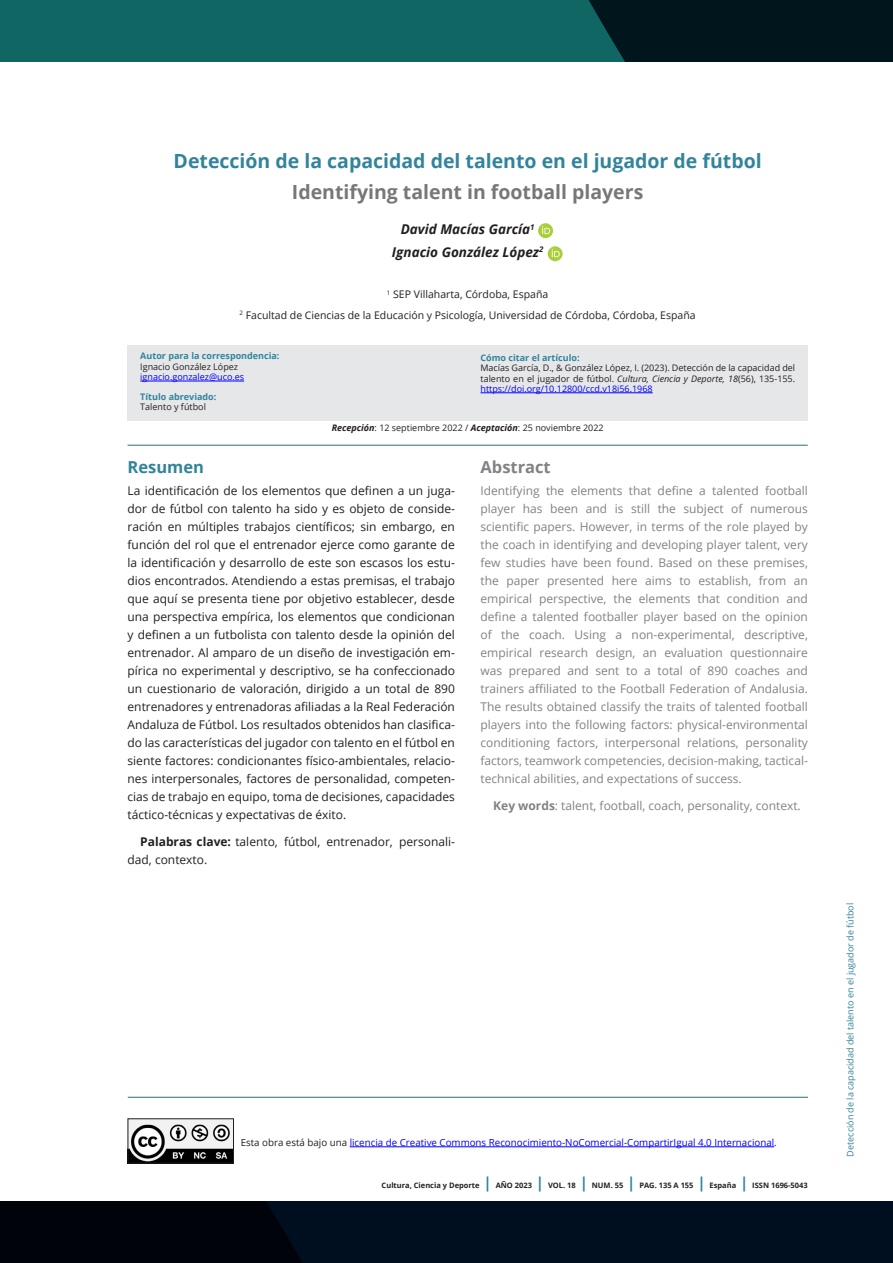
<style>
.page{position:relative;width:893px;height:1263px;background:#fff}
.page>*{position:absolute;margin:0;border:0;box-sizing:border-box;transform-origin:0 0}
.TITULO_ARTICULO_Cast{font:700 19.5px "Open Sans";color:#31849b}
.TITULO_ARTICULO_Ingl{font:700 19.5px "Open Sans";color:#777}
.subtitulo_H3{font:700 16.5px "Open Sans";color:#808285}
.subtitulo_H3-2{font:700 16.5px "Open Sans";color:#31849b}
.autores{font:italic 700 13.5px "Open Sans";color:#231f20}
.Cuerpo_de_texto_P{font:12px/18px "Open Sans";color:#231f20;text-align:justify}
.Cuerpo_de_texto_P-2{font:12px/18px "Open Sans";color:#808285;text-align:justify}
.Filiacion{font:10.5px "Open Sans";color:#231f20}
.Filiacion-2{font:9.75px "Open Sans";color:#00f}
.portada_regular{font:9px/10.5px "Open Sans";color:#231f20;text-align:justify}
.Portada_bold{font:700 9px "Open Sans";color:#31849b}
.maestras{font:9px "Open Sans";color:#31849b}
.portada_regular-2{font:9px "Open Sans";color:#00f}
.maestras-2{font:700 7.5px "Open Sans";color:#231f20}
.s1{font-weight:700;font-style:italic}
.s2{font-style:italic}
.s3{color:#00f}
.s4{font-weight:700}
.s5{color:#231f20}
.s6{font-size:15px;color:#31849b}
</style>
<div class="page">
<svg style="left:0;top:1201px;width:893px;height:62px;background:#000b18"></svg>
<div style="left:0;top:0;width:893px;height:62px;background:#106663"></div>
<div style="left:589px;top:0;width:304px;height:62px;background:#00151c"></div>
<div style="left:128px;top:345px;width:680px;height:76px;background:#e6e7e9"></div>
<hr style="left:140px;top:381px;width:104px;height:1px;background:#00f">
<hr style="left:350px;top:1146px;width:424px;height:1px;background:#00f">
<img style="left:130px;top:1120px;width:102px;height:41px">
<div style="left:128px;top:1118px;width:106px;height:45px;border:1px solid #231f20"></div>
<hr style="left:480px;top:392px;width:173px;height:1px;background:#00f">
<hr style="left:128px;top:1097px;width:680px;height:1px;background:#2a6e73">
<hr style="left:128px;top:445px;width:680px;height:1px;background:#2a6e73">
<svg style="left:538px;top:223px;width:15px;height:15px"></svg>
<svg style="left:542px;top:226px;width:8px;height:8px"></svg>
<svg style="left:548px;top:246px;width:15px;height:15px"></svg>
<svg style="left:552px;top:249px;width:8px;height:8px"></svg>
<p class="TITULO_ARTICULO_Cast" style="left:174px;top:147px;width:590px">Detección de la capacidad del talento en el jugador de fútbol</p>
<p class="TITULO_ARTICULO_Ingl" style="left:292px;top:178px;width:353px">Identifying talent in football players</p>
<p class="autores" style="left:401px;top:220px;width:135px">David Macías García<sup>1</sup></p>
<p class="autores" style="left:392px;top:242px;width:153px">Ignacio González López<sup>2</sup></p>
<p class="Filiacion" style="left:387px;top:287px;width:163px"><sup>1</sup> SEP Villaharta, Córdoba, España</p>
<p class="Filiacion" style="left:240px;top:308px;width:458px"><sup>2</sup> Facultad de Ciencias de la Educación y Psicología, Universidad de Córdoba, Córdoba, España</p>
<p class="Portada_bold" style="left:140px;top:350px;width:141px">Autor para la correspondencia:</p>
<p class="portada_regular" style="left:140px;top:361px;width:99px">Ignacio González López</p>
<p class="portada_regular-2" style="left:140px;top:371px;width:105px">ignacio.gonzalez@uco.es</p>
<p class="Portada_bold" style="left:140px;top:390px;width:78px">Título abreviado:</p>
<p class="portada_regular" style="left:140px;top:402px;width:67px">Talento y fútbol</p>
<p class="portada_regular" style="left:332px;top:423px;width:273px"><span class="s1">Recepción</span>: 12 septiembre 2022 / <span class="s1">Aceptación</span>: 25 noviembre 2022</p>
<p class="Portada_bold" style="left:480px;top:351px;width:101px">Cómo citar el artículo:</p>
<p class="portada_regular" style="left:480px;top:362px;width:316px">Macías García, D., &amp; González López, I. (2023). Detección de la capacidad del talento en el jugador de fútbol. <span class="s2">Cultura, Ciencia y Deporte, 18</span>(56), 135-155. <span class="s3">https://doi.org/10.12800/ccd.v18i56.1968</span></p>
<p class="subtitulo_H3-2" style="left:128px;top:455px;width:78px">Resumen</p>
<p class="Cuerpo_de_texto_P" style="left:128px;top:482px;width:329px">La identificación de los elementos que definen a un juga&shy;dor de fútbol con talento ha sido y es objeto de conside&shy;ración en múltiples trabajos científicos; sin embargo, en función del rol que el entrenador ejerce como garante de la identificación y desarrollo de este son escasos los estu&shy;dios encontrados. Atendiendo a estas premisas, el trabajo que aquí se presenta tiene por objetivo establecer, desde una perspectiva empírica, los elementos que condicionan y definen a un futbolista con talento desde la opinión del entrenador. Al amparo de un diseño de investigación em&shy;pírica no experimental y descriptivo, se ha confeccionado un cuestionario de valoración, dirigido a un total de 890 entrenadores y entrenadoras afiliadas a la Real Federación Andaluza de Fútbol. Los resultados obtenidos han clasifica&shy;do las características del jugador con talento en el fútbol en siente factores: condicionantes físico-ambientales, relacio&shy;nes interpersonales, factores de personalidad, competen&shy;cias de trabajo en equipo, toma de decisiones, capacidades táctico-técnicas y expectativas de éxito.</p>
<p class="Cuerpo_de_texto_P" style="left:128px;top:832px;width:329px;text-indent:13px"><span class="s4">Palabras clave:</span> talento, fútbol, entrenador, personali&shy;dad, contexto.</p>
<p class="subtitulo_H3" style="left:480px;top:455px;width:72px">Abstract</p>
<p class="Cuerpo_de_texto_P-2" style="left:480px;top:482px;width:329px">Identifying the elements that define a talented football player has been and is still the subject of numerous scientific papers. However, in terms of the role played by the coach in identifying and developing player talent, very few studies have been found. Based on these premises, the paper presented here aims to establish, from an empirical perspective, the elements that condition and define a talented footballer player based on the opinion of the coach. Using a non-experimental, descriptive, empirical research design, an evaluation questionnaire was prepared and sent to a total of 890 coaches and trainers affiliated to the Football Federation of Andalusia.<br>The results obtained classify the traits of talented football players into the following factors: physical-environmental conditioning factors, interpersonal relations, personality factors, teamwork competencies, decision-making, tactical&shy;technical abilities, and expectations of success.</p>
<p class="Cuerpo_de_texto_P-2" style="left:493px;top:796px;width:309px"><span class="s4">Key words</span>: talent, football, coach, personality, context.</p>
<p class="Filiacion-2" style="left:241px;top:1136px;width:538px"><span class="s5">Esta obra está bajo una</span> licencia de Creative Commons Reconocimiento-NoComercial-CompartirIgual 4.0 Internacional<span class="s5">.</span></p>
<p class="maestras-2" style="left:382px;top:1180px;width:428px">Cultura, Ciencia y Deporte <span class="s6">|</span> AÑO 2023 <span class="s6">|</span> VOL. 18 <span class="s6">|</span> NUM. 55 <span class="s6">|</span> PAG. 135 A 155 <span class="s6">|</span> España <span class="s6">|</span> ISSN 1696-5043</p>
<p class="maestras" style="left:844px;top:1156px;width:255px;rotate:-90deg">Detección de la capacidad del talento en el jugador de fútbol</p>
</div>
